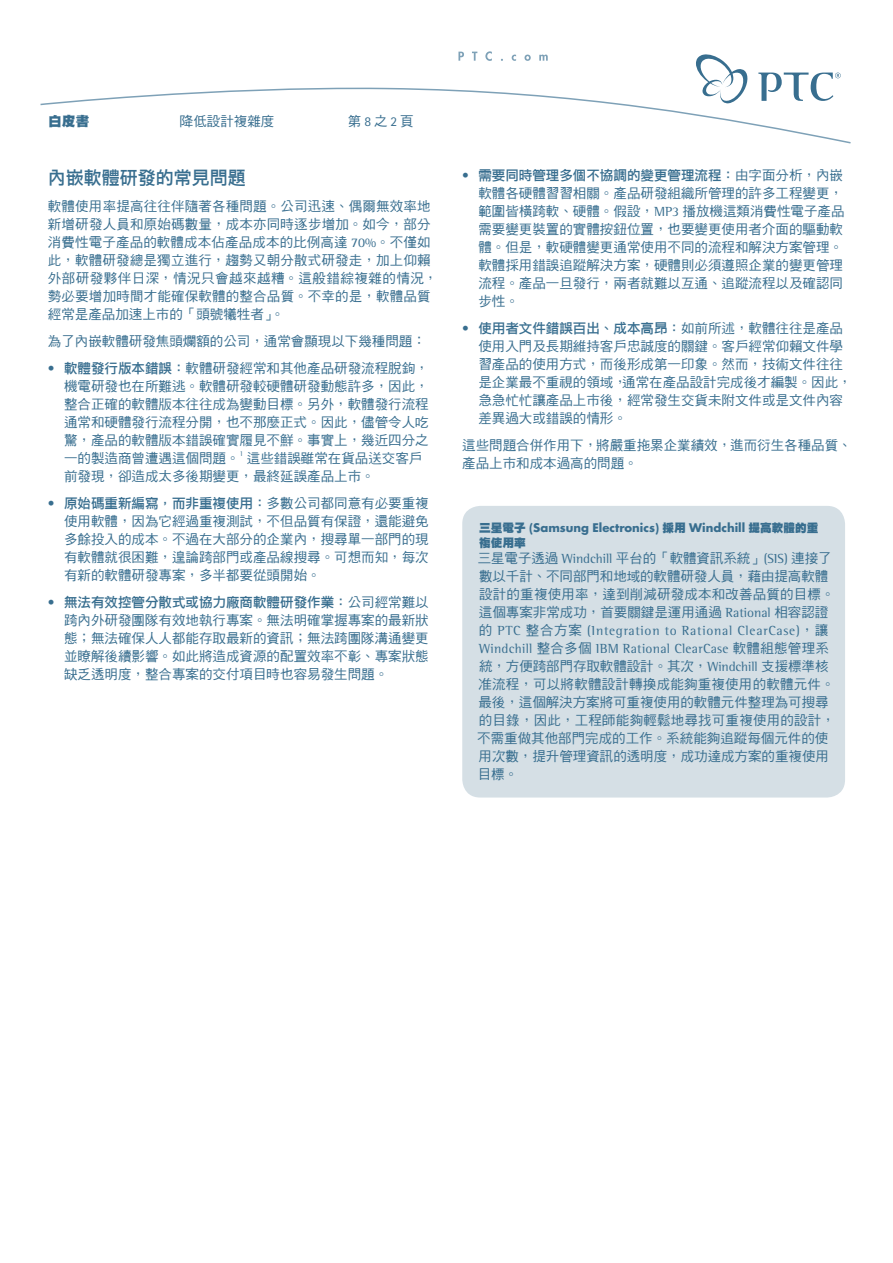
<style>
.page{position:relative;width:893px;height:1263px;background:#fff}
.page>*{position:absolute;margin:0;border:0;box-sizing:border-box;transform-origin:0 0}
.t1{font:18px "DFPG Li Hei Md MP BF";color:#386e8f}
.t2{font:13.5px/18px "DFPG Hei Md MP BF";color:#386e8f}
.t3{font:13.5px "DFPG Li Hei Md MP BF";color:#386e8f}
.t4{font:13.5px/18px "Rotis Semi Serif";letter-spacing:.035em;color:#386e8f}
.t5{font:13.5px "DFPG Hei UB MP BF";color:#386e8f}
.t6{font:700 11.7px "Futura";color:#386e8f}
.t7{font:11.7px "DFPG Hei UB MP BF";color:#386e8f}
.t8{font:7.5px "Rotis Semi Serif";color:#386e8f}
.s1{font-family:"Rotis Sans Serif"}
.s2{font-family:"Rotis Semi Serif"}
.s3{font-family:"Rotis Semi Serif";font-weight:700}
.s4{font-family:"DFPG Li Hei Md MP BF"}
.s5{font-family:"DFPG Hei Md MP BF"}
.s6{font-family:"DFPG Hei UB MP BF";font-weight:400}
</style>
<div class="page">
<svg style="left:696px;top:54px;width:52px;height:33px"></svg>
<svg style="left:758px;top:73px;width:83px;height:14px"></svg>
<svg style="left:458px;top:52px;width:6px;height:9px"></svg>
<svg style="left:472px;top:52px;width:5px;height:9px"></svg>
<svg style="left:485px;top:51px;width:7px;height:10px"></svg>
<svg style="left:512px;top:55px;width:4px;height:6px"></svg>
<svg style="left:524px;top:55px;width:7px;height:6px"></svg>
<svg style="left:539px;top:55px;width:9px;height:6px"></svg>
<svg style="left:40px;top:87px;width:811px;height:57px"></svg>
<div style="left:462px;top:506px;width:383px;height:292px;background:#d5dfe5;border-radius:18px"></div>
<p class="t5" style="left:48px;top:114px;width:43px">白皮書</p>
<p class="t2" style="left:180px;top:112px;width:96px">降低設計複雜度</p>
<p class="t2" style="left:348px;top:112px;width:67px">第 <span class="s1">8</span> 之 <span class="s1">2</span> 頁</p>
<h1 class="t1" style="left:48px;top:168px;width:199px">內嵌軟體研發的常見問題</h1>
<p class="t2" style="left:48px;top:197px;width:391px">軟體使用率提高往往伴隨著各種問題。公司迅速、偶爾無效率地新增研發人員和原始碼數量，成本亦同時逐步增加。如今，部分消費性電子產品的軟體成本佔產品成本的比例高達 <span class="s2">70%</span>。不僅如此，軟體研發總是獨立進行，趨勢又朝分散式研發走，加上仰賴外部研發夥伴日深，情況只會越來越糟。這般錯綜複雜的情況，勢必要增加時間才能確保軟體的整合品質。不幸的是，軟體品質經常是產品加速上市的「頭號犧牲者」。</p>
<p class="t2" style="left:48px;top:332px;width:380px">為了內嵌軟體研發焦頭爛額的公司，通常會顯現以下幾種問題：</p>
<p class="t2" style="left:64px;top:359px;width:366px;text-align:justify;text-indent:-16px"><span class="s3">•</span> <span class="s4">軟體發行版本錯誤：</span>軟體研發經常和其他產品研發流程脫鉤，機電研發也在所難逃。軟體研發較硬體研發動態許多，因此，整合正確的軟體版本往往成為變動目標。另外，軟體發行流程通常和硬體發行流程分開，也不那麼正式。因此，儘管令人吃驚，產品的軟體版本錯誤確實履見不鮮。事實上，幾近四分之一的製造商曾遭遇這個問題。</p>
<p class="t2" style="left:64px;top:449px;width:360px;text-indent:183px">這些錯誤雖常在貨品送交客戶前發現，卻造成太多後期變更，最終延誤產品上市。</p>
<p class="t3" style="left:48px;top:496px;width:382px"><span class="s3">•</span> 原始碼重新編寫，而非重複使用：<span class="s5">多數公司都同意有必要重複</span></p>
<p class="t2" style="left:64px;top:512px;width:366px;text-align:justify">使用軟體，因為它經過重複測試，不但品質有保證，還能避免多餘投入的成本。不過在大部分的企業內，搜尋單一部門的現有軟體就很困難，遑論跨部門或產品線搜尋。可想而知，每次有新的軟體研發專案，多半都要從頭開始。</p>
<p class="t3" style="left:48px;top:595px;width:382px"><span class="s3">•</span> 無法有效控管分散式或協力廠商軟體研發作業：<span class="s5">公司經常難以</span></p>
<p class="t2" style="left:64px;top:611px;width:366px;text-align:justify">跨內外研發團隊有效地執行專案。無法明確掌握專案的最新狀態；無法確保人人都能存取最新的資訊；無法跨團隊溝通變更並瞭解後續影響。如此將造成資源的配置效率不彰、專案狀態缺乏透明度，整合專案的交付項目時也容易發生問題。</p>
<p class="t8" style="left:240px;top:451px;width:5px">1</p>
<p class="t3" style="left:462px;top:169px;width:382px"><span class="s3">•</span> 需要同時管理多個不協調的變更管理流程：<span class="s5">由字面分析，內嵌</span></p>
<p class="t2" style="left:478px;top:185px;width:368px;text-align:justify">軟體各硬體習習相關。產品研發組織所管理的許多工程變更，範圍皆橫跨軟、硬體。假設，<span class="s2">MP3</span> 播放機這類消費性電子產品需要變更裝置的實體按鈕位置，也要變更使用者介面的驅動軟體。但是，軟硬體變更通常使用不同的流程和解決方案管理。軟體採用錯誤追蹤解決方案，硬體則必須遵照企業的變更管理流程。產品一旦發行，兩者就難以互通、追蹤流程以及確認同步性。</p>
<p class="t3" style="left:462px;top:322px;width:382px"><span class="s3">•</span> 使用者文件錯誤百出、成本高昂：<span class="s5">如前所述，軟體往往是產品</span></p>
<p class="t2" style="left:478px;top:338px;width:375px">使用入門及長期維持客戶忠誠度的關鍵。客戶經常仰賴文件學習產品的使用方式，而後形成第一印象。然而，技術文件往往是企業最不重視的領域，通常在產品設計完成後才編製。因此，急急忙忙讓產品上市後，經常發生交貨未附文件或是文件內容差異過大或錯誤的情形。</p>
<p class="t2" style="left:462px;top:437px;width:391px">這些問題合併作用下，將嚴重拖累企業績效，進而衍生各種品質、產品上市和成本過高的問題。</p>
<p class="t6" style="left:479px;top:523px;width:341px"><span class="s6">三星電子</span> (Samsung Electronics) <span class="s6">採用</span> Windchill <span class="s6">提高軟體的重</span></p>
<p class="t7" style="left:479px;top:537px;width:48px">複使用率</p>
<p class="t2" style="left:478px;top:549px;width:358px">三星電子透過 <span class="s2">Windchill</span> 平台的「軟體資訊系統」<span class="s2">(SIS)</span> 連接了數以千計、不同部門和地域的軟體研發人員，藉由提高軟體設計的重複使用率，達到削減研發成本和改善品質的目標。這個專案非常成功，首要關鍵是運用通過 <span class="s2">Rational</span> 相容認證</p>
<p class="t4" style="left:479px;top:623px;width:351px"><span class="s5">的</span> PTC <span class="s5">整合方案</span> (Integration to Rational ClearCase)<span class="s5">，讓<br></span>Windchill <span class="s5">整合多個</span> IBM Rational ClearCase <span class="s5">軟體組態管理系</span></p>
<p class="t2" style="left:477px;top:657px;width:359px">統，方便跨部門存取軟體設計。其次，<span class="s2">Windchill</span> 支援標準核准流程，可以將軟體設計轉換成能夠重複使用的軟體元件。最後，這個解決方案將可重複使用的軟體元件整理為可搜尋的目錄，因此，工程師能夠輕鬆地尋找可重複使用的設計，不需重做其他部門完成的工作。系統能夠追蹤每個元件的使用次數，提升管理資訊的透明度，成功達成方案的重複使用目標。</p>
</div>
